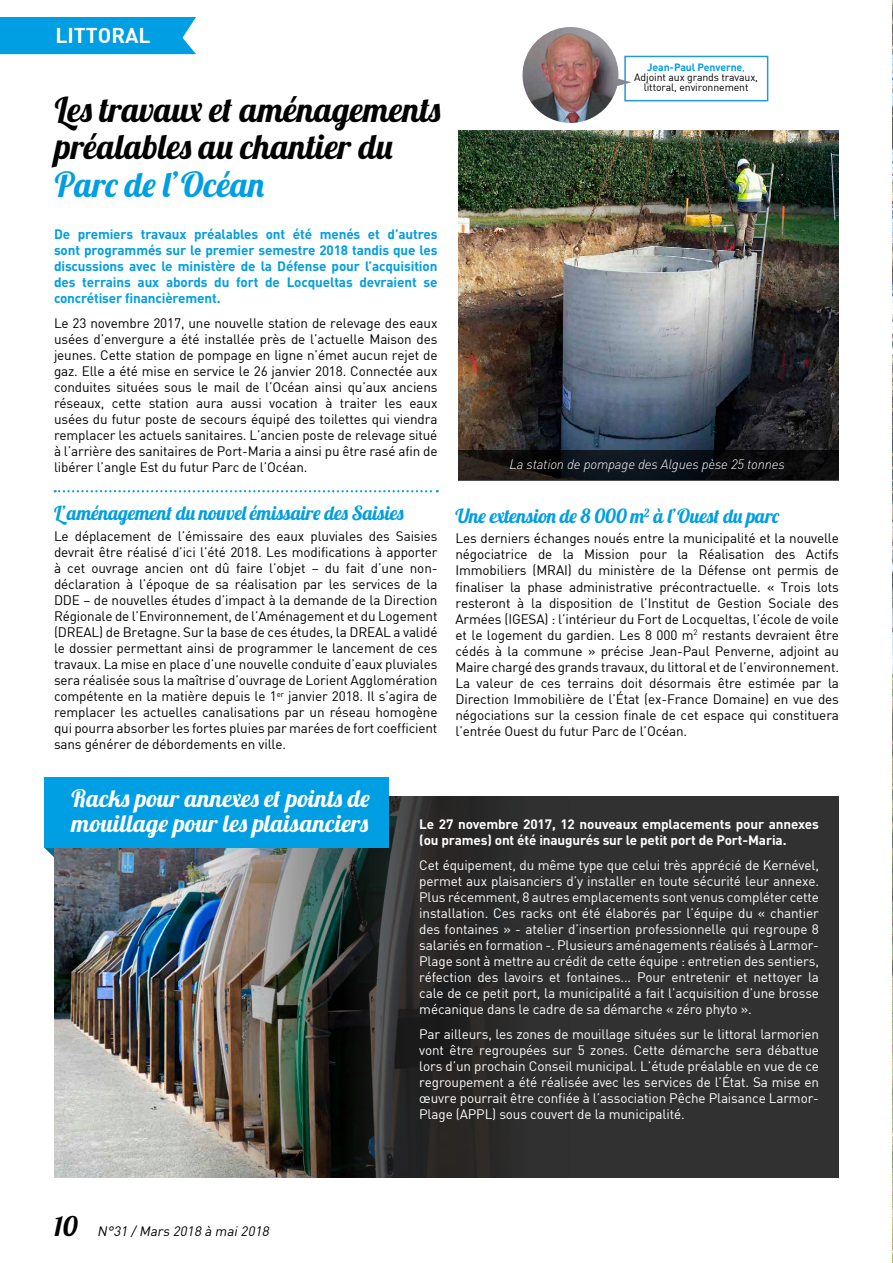
<style>
.page{position:relative;width:893px;height:1263px;background:#fff}
.page>*{position:absolute;margin:0;border:0;box-sizing:border-box;transform-origin:0 0}
.t1{font:34.5px/37.5px "Lobster 1.4";letter-spacing:.045em;color:#000}
.t2{font:34.5px "Lobster 1.4";letter-spacing:.03em;color:#009ee3}
.t3{font:24px/25.5px "Lobster 1.4";letter-spacing:.05em;color:#fff}
.t4{font:21px "DIN Bold";color:#fff}
.t5{font:19.5px "Lobster 1.4";letter-spacing:.04em;color:#009ee3}
.t6{font:19.5px "Lobster 1.4";letter-spacing:.01em;color:#009ee3}
.t7{font:13.5px/16px "DIN";letter-spacing:-.01em;color:#000;text-align:justify}
.t8{font:13.5px/16px "DIN";letter-spacing:-.01em;color:#fff;text-align:justify}
.t9{font:700 13.5px/16px "DIN";letter-spacing:-.01em;color:#009ee3;text-align:justify}
.t10{font:700 13.5px/16px "DIN";letter-spacing:-.01em;color:#fff}
.t11{font:italic 300 13.5px "DIN";letter-spacing:-.01em;color:#fff}
.t12{font:italic 13.5px "DIN";color:#000}
.t13{font:10.5px/10.4px "DIN";letter-spacing:-.01em;color:#000;text-align:center}
.s1{font-weight:700;color:#009ee3}
.s2{color:#009ee3}
.s3{font-family:"Lobster 1.4";font-style:normal;font-size:27px}
</style>
<div class="page">
<svg style="left:892px;top:0;width:1px;height:1263px"></svg>
<img style="left:458px;top:131px;width:381px;height:349px">
<div style="left:624px;top:56px;width:144px;height:45px;background:#fff;border:2px solid #219ad7"></div>
<svg style="left:459px;top:450px;width:380px;height:30px;background:#0f1013"></svg>
<svg style="left:44px;top:848px;width:10px;height:9px"></svg>
<img style="left:54px;top:848px;width:44px;height:330px">
<div style="left:0;top:17px;width:196px;height:37px;background:#009ee3"></div>
<img style="left:98px;top:796px;width:741px;height:382px">
<div style="left:44px;top:777px;width:345px;height:71px;background:#009ee3"></div>
<img style="left:522px;top:27px;width:109px;height:96px">
<svg style="left:55px;top:490px;width:383px;height:2px"></svg>
<h3 class="t4" style="left:55px;top:22px;width:97px">LITTORAL</h3>
<h1 class="t1" style="left:55px;top:90px;width:387px">Les travaux et aménagements préalables au chantier du</h1>
<h1 class="t2" style="left:55px;top:162px;width:211px">Parc de l’Océan</h1>
<p class="t9" style="left:54px;top:225px;width:385px">De premiers travaux préalables ont été menés et d’autres sont programmés sur le premier semestre 2018 tandis que les discussions avec le ministère de la Défense pour l’acquisition des terrains aux abords du fort de Locqueltas devraient se concrétiser financièrement.</p>
<p class="t7" style="left:54px;top:315px;width:385px">Le 23 novembre 2017, une nouvelle station de relevage des eaux usées d’envergure a été installée près de l’actuelle Maison des jeunes. Cette station de pompage en ligne n’émet aucun rejet de gaz. Elle a été mise en service le 26 janvier 2018. Connectée aux conduites situées sous le mail de l’Océan ainsi qu’aux anciens réseaux, cette station aura aussi vocation à traiter les eaux usées du futur poste de secours équipé des toilettes qui viendra remplacer les actuels sanitaires. L’ancien poste de relevage situé à l’arrière des sanitaires de Port-Maria a ainsi pu être rasé afin de libérer l’angle Est du futur Parc de l’Océan.</p>
<h3 class="t5" style="left:54px;top:501px;width:351px">L’aménagement du nouvel émissaire des Saisies</h3>
<p class="t7" style="left:54px;top:527px;width:385px">Le déplacement de l’émissaire des eaux pluviales des Saisies devrait être réalisé d’ici l’été 2018. Les modifications à apporter à cet ouvrage ancien ont dû faire l’objet – du fait d’une non&shy;déclaration à l’époque de sa réalisation par les services de la DDE – de nouvelles études d’impact à la demande de la Direction Régionale de l’Environnement, de l’Aménagement et du Logement (DREAL) de Bretagne. Sur la base de ces études, la DREAL a validé le dossier permettant ainsi de programmer le lancement de ces travaux. La mise en place d’une nouvelle conduite d’eaux pluviales sera réalisée sous la maîtrise d’ouvrage de Lorient Agglomération compétente en la matière depuis le 1<sup>er</sup> janvier 2018. Il s’agira de remplacer les actuelles canalisations par un réseau homogène qui pourra absorber les fortes pluies par marées de fort coefficient sans générer de débordements en ville.</p>
<p class="t13" style="left:634px;top:61px;width:125px"><span class="s1">Jean-Paul Penverne</span><span class="s2">,<br></span>Adjoint aux grands travaux, littoral, environnement</p>
<p class="t11" style="left:510px;top:456px;width:277px">La station de pompage des Algues pèse 25 tonnes</p>
<h3 class="t6" style="left:455px;top:503px;width:325px">Une extension de 8 000 m<sup>2</sup> à l’Ouest du parc</h3>
<p class="t7" style="left:455px;top:530px;width:385px">Les derniers échanges noués entre la municipalité et la nouvelle négociatrice de la Mission pour la Réalisation des Actifs Immobiliers (MRAI) du ministère de la Défense ont permis de finaliser la phase administrative précontractuelle. « Trois lots resteront à la disposition de l’Institut de Gestion Sociale des Armées (IGESA) : l’intérieur du Fort de Locqueltas, l’école de voile et le logement du gardien. Les 8 000 m<sup>2</sup> restants devraient être cédés à la commune » précise Jean-Paul Penverne, adjoint au Maire chargé des grands travaux, du littoral et de l’environnement.<br>La valeur de ces terrains doit désormais être estimée par la Direction Immobilière de l’État (ex-France Domaine) en vue des négociations sur la cession finale de cet espace qui constituera l’entrée Ouest du futur Parc de l’Océan.</p>
<h2 class="t3" style="left:72px;top:785px;width:300px">Racks pour annexes et points de mouillage pour les plaisanciers</h2>
<p class="t12" style="left:54px;top:1223px;width:219px"><span class="s3">10</span> N°31 /Mars 2018 à mai2018</p>
<p class="t10" style="left:419px;top:816px;width:401px">Le 27 novembre 2017, 12 nouveaux emplacements pour annexes (ou prames) ont été inaugurés sur le petit port de Port-Maria.</p>
<p class="t8" style="left:419px;top:857px;width:401px">Cet équipement, du même type que celui très apprécié de Kernével, permet aux plaisanciers d’y installer en toute sécurité leur annexe.<br>Plus récemment, 8 autres emplacements sont venus compléter cette installation. Ces racks ont été élaborés par l’équipe du « chantier des fontaines » - atelier d’insertion professionnelle qui regroupe 8 salariés en formation -. Plusieurs aménagements réalisés à Larmor-Plage sont à mettre au crédit de cette équipe : entretien des sentiers, réfection des lavoirs et fontaines... Pour entretenir et nettoyer la cale de ce petit port, la municipalité a fait l’acquisition d’une brosse mécanique dans le cadre de sa démarche « zéro phyto ».</p>
<p class="t8" style="left:419px;top:1026px;width:401px">Par ailleurs, les zones de mouillage situées sur le littoral larmorien vont être regroupées sur 5 zones. Cette démarche sera débattue lors d’un prochain Conseil municipal. L’étude préalable en vue de ce regroupement a été réalisée avec les services de l’État. Sa mise en œuvre pourrait être confiée à l’association Pêche Plaisance Larmor-Plage (APPL) sous couvert de la municipalité.</p>
</div>
